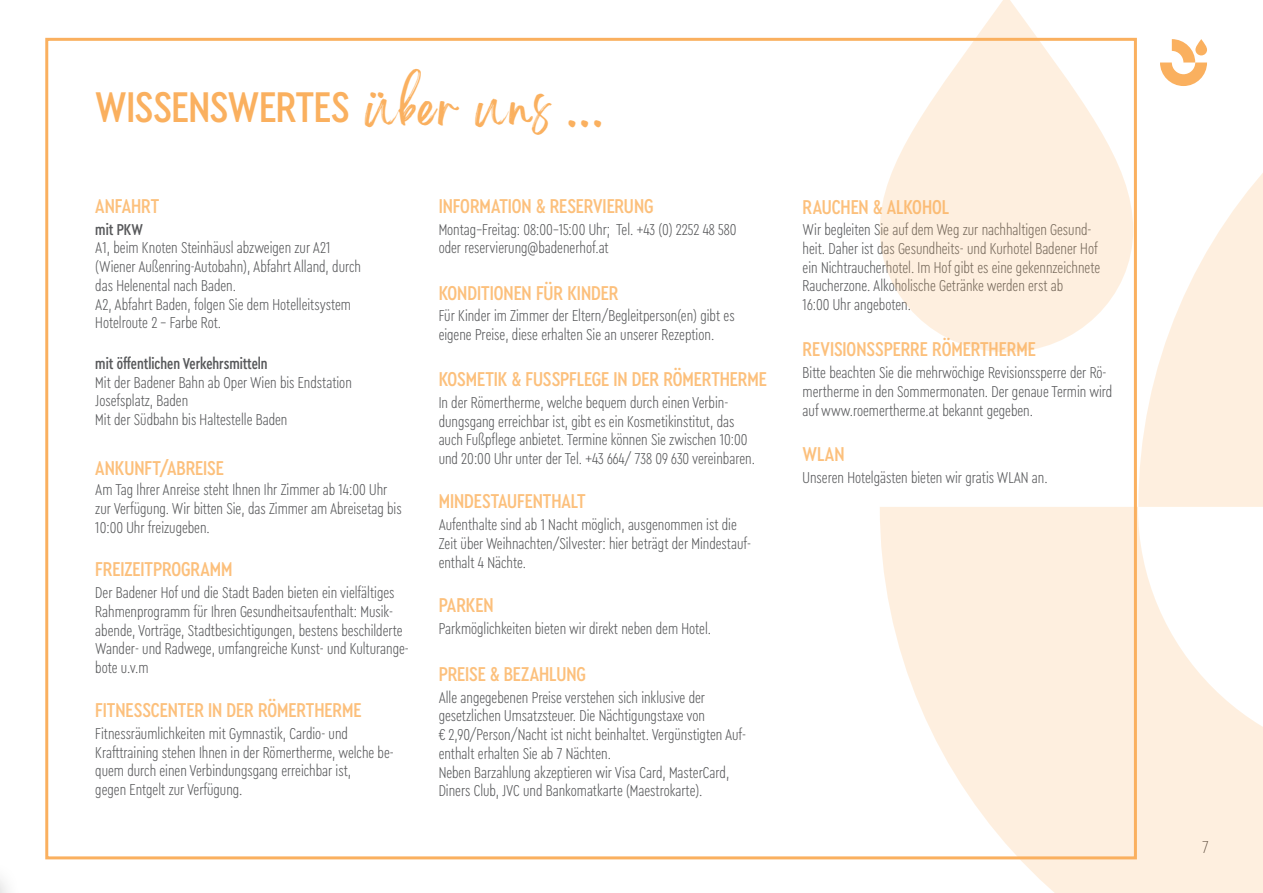
<style>
.page{position:relative;width:1263px;height:893px;background:#fff}
.page>*{position:absolute;margin:0;border:0;box-sizing:border-box;transform-origin:0 0}
.Headline_2_orange{font:500 45px "Cera Condensed Pro";letter-spacing:-.01em;color:#fab05f}
.Headline_2_orange_Brightwall{font:45px "Brightwall";letter-spacing:.065em;color:#fab05f}
.t1{font:500 21px "Cera Condensed Pro";letter-spacing:-.005em;color:#fcc07c}
.t2{font:100 18px "Cera Condensed Pro";color:#231f20}
.Fließtext{font:300 16.5px/18.8px "Cera Condensed Pro";color:#57585a}
.Fließtext-2{font:500 16.5px "Cera Condensed Pro";color:#57585a}
</style>
<div class="page">
<svg style="left:880px;top:507px;width:383px;height:386px;fill:#feefdf"></svg>
<svg style="left:1138px;top:39px;width:125px;height:468px;fill:#feefdf"></svg>
<svg style="left:880px;top:0;width:253px;height:352px;fill:#feefdf"></svg>
<p class="Headline_2_orange" style="left:95px;top:77px;width:256px">WISSENSWERTES</p>
<p class="Headline_2_orange_Brightwall" style="left:365px;top:91px;width:240px">über uns ...</p>
<p class="t1" style="left:95px;top:192px;width:65px">ANFAHRT</p>
<p class="Fließtext-2" style="left:95px;top:218px;width:49px">mit PKW</p>
<p class="Fließtext" style="left:95px;top:238px;width:267px">A1, beim Knoten Steinhäusl abzweigen zur A21 (Wiener Außenring-Autobahn), Abfahrt Alland, durch das Helenental nach Baden.<br>A2, Abfahrt Baden, folgen Sie dem Hotelleitsystem Hotelroute 2 – Farbe Rot.</p>
<p class="Fließtext-2" style="left:95px;top:352px;width:174px">mit öffentlichen Verkehrsmitteln</p>
<p class="Fließtext" style="left:95px;top:372px;width:258px">Mit der Badener Bahn ab Oper Wien bis Endstation</p>
<p class="Fließtext" style="left:95px;top:391px;width:94px">Josefsplatz, Baden</p>
<p class="Fließtext" style="left:95px;top:410px;width:194px">Mit der Südbahn bis Haltestelle Baden</p>
<p class="t1" style="left:95px;top:454px;width:130px">ANKUNFT/ABREISE</p>
<p class="Fließtext" style="left:95px;top:480px;width:308px">Am Tag Ihrer Anreise steht Ihnen Ihr Zimmer ab 14:00 Uhr zur Verfügung. Wir bitten Sie, das Zimmer am Abreisetag bis<br>10:00 Uhr freizugeben.</p>
<p class="t1" style="left:95px;top:555px;width:139px">FREIZEITPROGRAMM</p>
<p class="Fließtext" style="left:95px;top:583px;width:315px">Der Badener Hof und die Stadt Baden bieten ein vielfältiges Rahmenprogramm für Ihren Gesundheitsaufenthalt: Musik&shy;abende, Vorträge, Stadtbesichtigungen, bestens beschilderte Wander- und Radwege, umfangreiche Kunst- und Kulturange&shy;bote u.v.m</p>
<p class="t1" style="left:95px;top:696px;width:268px">FITNESSCENTER IN DER RÖMERTHERME</p>
<p class="Fließtext" style="left:95px;top:723px;width:300px">Fitnessräumlichkeiten mit Gymnastik, Cardio- und Krafttraining stehen Ihnen in der Römertherme, welche be&shy;quem durch einen Verbindungsgang erreichbar ist,<br>gegen Entgelt zur Verfügung.</p>
<p class="t1" style="left:439px;top:192px;width:216px">INFORMATION &amp; RESERVIERUNG</p>
<p class="Fließtext" style="left:439px;top:219px;width:299px">Montag–Freitag: 08:00-15:00 Uhr; Tel. +43 (0) 2252 48 580 oder reservierung@badenerhof.at</p>
<p class="t1" style="left:439px;top:279px;width:181px">KONDITIONEN FÜR KINDER</p>
<p class="Fließtext" style="left:439px;top:306px;width:297px">Für Kinder im Zimmer der Eltern/Begleitperson(en) gibt es eigene Preise, diese erhalten Sie an unserer Rezeption.</p>
<p class="t1" style="left:439px;top:365px;width:330px">KOSMETIK &amp; FUSSPFLEGE IN DER RÖMERTHERME</p>
<p class="Fließtext" style="left:439px;top:392px;width:318px">In der Römertherme, welche bequem durch einen Verbin&shy;dungsgang erreichbar ist, gibt es ein Kosmetikinstitut, das auch Fußpflege anbietet. Termine können Sie zwischen 10:00 und 20:00 Uhr unter der Tel. +43 664/ 738 09 630 vereinbaren.</p>
<p class="t1" style="left:439px;top:487px;width:148px">MINDESTAUFENTHALT</p>
<p class="Fließtext" style="left:439px;top:515px;width:314px">Aufenthalte sind ab 1 Nacht möglich, ausgenommen ist die<br>Zeit über Weihnachten/Silvester: hier beträgt der Mindestauf&shy;enthalt 4 Nächte.</p>
<p class="t1" style="left:439px;top:591px;width:56px">PARKEN</p>
<p class="Fließtext" style="left:439px;top:618px;width:274px">Parkmöglichkeiten bieten wir direkt neben dem Hotel.</p>
<p class="t1" style="left:439px;top:660px;width:149px">PREISE &amp; BEZAHLUNG</p>
<p class="Fließtext" style="left:439px;top:687px;width:309px">Alle angegebenen Preise verstehen sich inklusive der gesetzlichen Umsatzsteuer. Die Nächtigungstaxe von<br>€ 2,90/Person/Nacht ist nicht beinhaltet. Vergünstigten Auf&shy;enthalt erhalten Sie ab 7 Nächten.</p>
<p class="Fließtext" style="left:439px;top:762px;width:292px">Neben Barzahlung akzeptieren wir Visa Card, MasterCard,<br>Diners Club, JVC und Bankomatkarte (Maestrokarte).</p>
<p class="t1" style="left:803px;top:193px;width:148px">RAUCHEN &amp; ALKOHOL</p>
<p class="Fließtext" style="left:803px;top:220px;width:299px">Wir begleiten Sie auf dem Weg zur nachhaltigen Gesund&shy;heit. Daher ist das Gesundheits- und Kurhotel Badener Hof ein Nichtraucherhotel. Im Hof gibt es eine gekennzeichnete Raucherzone. Alkoholische Getränke werden erst ab<br>16:00 Uhr angeboten.</p>
<p class="t1" style="left:803px;top:335px;width:235px">REVISIONSSPERRE RÖMERTHERME</p>
<p class="Fließtext" style="left:803px;top:363px;width:311px">Bitte beachten Sie die mehrwöchige Revisionssperre der Rö&shy;mertherme in den Sommermonaten. Der genaue Termin wird auf www.roemertherme.at bekannt gegeben.</p>
<p class="t1" style="left:803px;top:440px;width:43px">WLAN</p>
<p class="Fließtext" style="left:803px;top:467px;width:247px">Unseren Hotelgästen bieten wir gratis WLAN an.</p>
<p class="t2" style="left:1202px;top:835px;width:8px">7</p>
</div>
